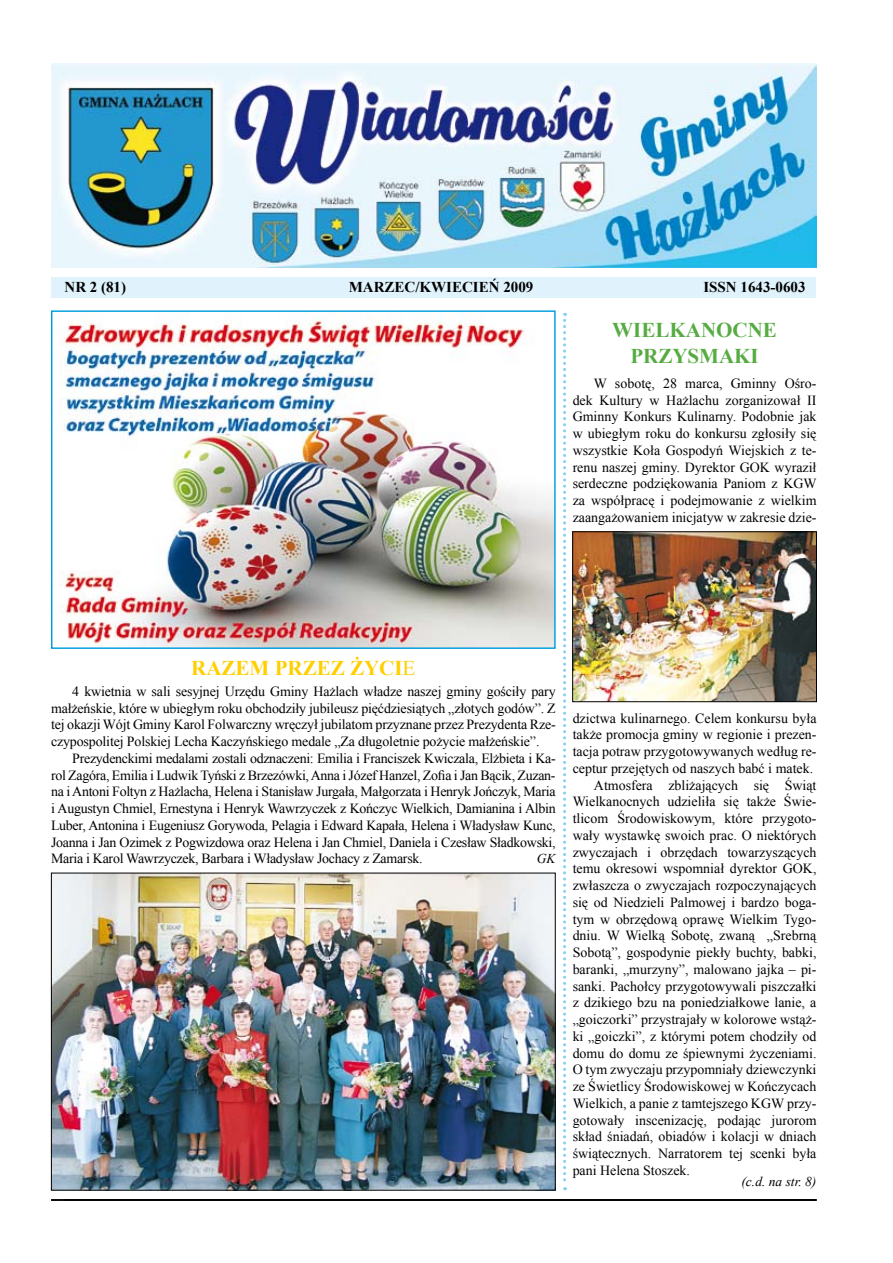
<style>
.page{position:relative;width:893px;height:1263px;background:#fff}
.page>*{position:absolute;margin:0;border:0;box-sizing:border-box;transform-origin:0 0}
.t1{font:700 21px/25.2px "Times New Roman";color:#56ac42;text-align:center}
.t2{font:700 21px "Times New Roman";color:#ffcf00}
.t3{font:700 15px "Times New Roman";color:#000}
.t4{font:13.95px/16.8px "Times New Roman";color:#000;text-align:justify}
.t5{font:italic 13.5px "Times New Roman";color:#000}
.s1{font-weight:400}
</style>
<div class="page">
<hr style="left:51px;top:1199px;width:765px;height:2px;background:#000">
<svg style="left:563px;top:313px;width:3px;height:877px"></svg>
<img style="left:60px;top:312px;width:494px;height:335px">
<img style="left:574px;top:533px;width:241px;height:167px">
<div style="left:572px;top:531px;width:245px;height:171px;border:1px solid #000"></div>
<img style="left:53px;top:875px;width:501px;height:313px">
<div style="left:51px;top:873px;width:505px;height:317px;border:1px solid #000"></div>
<div style="left:51px;top:277px;width:765px;height:20px;background:#e0f2fb"></div>
<img style="left:51px;top:64px;width:765px;height:204px">
<p class="t3" style="left:64px;top:276px;width:63px">Nr 2 (81)</p>
<p class="t3" style="left:349px;top:276px;width:186px">MARZEC/KWIECIEŃ 2009</p>
<p class="t3" style="left:703px;top:276px;width:104px">ISSN 1643-0603</p>
<h1 class="t1" style="left:612px;top:317px;width:166px">WIELKANOCNE<br>PRZYSMAKI</h1>
<p class="t4" style="left:573px;top:375px;width:246px;text-indent:21px">W sobotę, 28 marca, Gminny Ośro&shy;dek Kultury w Hażlachu zorganizował II Gminny Konkurs Kulinarny. Podobnie jak w ubiegłym roku do konkursu zgłosiły się wszystkie Koła Gospodyń Wiejskich z te&shy;renu naszej gminy. Dyrektor GOK wyraził serdeczne podziękowania Paniom z KGW za współpracę i podejmowanie z wielkim zaangażowaniem inicjatyw w zakresie dzie-</p>
<h1 class="t2" style="left:191px;top:653px;width:226px">RAZEM PRZEZ ŻYCI<span class="s1">E</span></h1>
<p class="t4" style="left:51px;top:683px;width:506px;text-indent:21px">4 kwietnia w sali sesyjnej Urzędu Gminy Hażlach władze naszej gminy gościły pary małżeńskie, które w ubiegłym roku obchodziły jubileusz pięćdziesiątych „złotych godów”. Z tej okazji Wójt Gminy Karol Folwarczny wręczył jubilatom przyznane przez Prezydenta Rze&shy;czypospolitej Polskiej Lecha Kaczyńskiego medale „Za długoletnie pożycie małżeńskie”.</p>
<p class="t4" style="left:51px;top:750px;width:506px;text-indent:21px">Prezydenckimi medalami zostali odznaczeni: Emilia i Franciszek Kwiczala, Elżbieta i Ka&shy;rol Zagóra, Emilia i Ludwik Tyński z Brzezówki, Anna i Józef Hanzel, Zofia i Jan Bącik, Zuzan&shy;na i Antoni Foltyn z Hażlacha, Helena i Stanisław Jurgała, Małgorzata i Henryk Jończyk, Maria i Augustyn Chmiel, Ernestyna i Henryk Wawrzyczek z Kończyc Wielkich, Damianina i Albin Luber, Antonina i Eugeniusz Gorywoda, Pelagia i Edward Kapała, Helena i Władysław Kunc, Joanna i Jan Ozimek z Pogwizdowa oraz Helena i Jan Chmiel, Daniela i Czesław Sładkowski, Maria i Karol Wawrzyczek, Barbara i Władysław Jochacy z Zamarsk.</p>
<p class="t5" style="left:537px;top:849px;width:20px">GK</p>
<p class="t4" style="left:573px;top:709px;width:245px">dzictwa kulinarnego. Celem konkursu była</p>
<p class="t4" style="left:573px;top:726px;width:245px">także promocja gminy w regionie i prezen-</p>
<p class="t4" style="left:573px;top:743px;width:245px">tacja potraw przygotowywanych według re-</p>
<p class="t4" style="left:573px;top:760px;width:242px">ceptur przejętych od naszych babć i matek.</p>
<p class="t4" style="left:594px;top:776px;width:224px">Atmosfera zbliżających się Świąt</p>
<p class="t4" style="left:573px;top:793px;width:245px">Wielkanocnych udzieliła się także Świe-</p>
<p class="t4" style="left:573px;top:810px;width:245px">tlicom Środowiskowym, które przygoto-</p>
<p class="t4" style="left:573px;top:827px;width:245px">wały wystawkę swoich prac. O niektórych</p>
<p class="t4" style="left:573px;top:843px;width:245px">zwyczajach i obrzędach towarzyszących</p>
<p class="t4" style="left:573px;top:860px;width:245px">temu okresowi wspomniał dyrektor GOK,</p>
<p class="t4" style="left:573px;top:877px;width:245px">zwłaszcza o zwyczajach rozpoczynających</p>
<p class="t4" style="left:573px;top:893px;width:245px">się od Niedzieli Palmowej i bardzo boga-</p>
<p class="t4" style="left:573px;top:910px;width:245px">tym w obrzędową oprawę Wielkim Tygo-</p>
<p class="t4" style="left:573px;top:927px;width:245px">dniu. W Wielką Sobotę, zwaną „Srebrną</p>
<p class="t4" style="left:573px;top:944px;width:245px">Sobotą”, gospodynie piekły buchty, babki,</p>
<p class="t4" style="left:573px;top:960px;width:245px">baranki, „murzyny”, malowano jajka – pi-</p>
<p class="t4" style="left:573px;top:977px;width:245px">sanki. Pachołcy przygotowywali piszczałki</p>
<p class="t4" style="left:573px;top:994px;width:245px">z dzikiego bzu na poniedziałkowe lanie, a</p>
<p class="t4" style="left:573px;top:1011px;width:245px">„goiczorki” przystrajały w kolorowe wstąż-</p>
<p class="t4" style="left:573px;top:1027px;width:245px">ki „goiczki”, z którymi potem chodziły od</p>
<p class="t4" style="left:573px;top:1044px;width:245px">domu do domu ze śpiewnymi życzeniami.</p>
<p class="t4" style="left:573px;top:1061px;width:245px">O tym zwyczaju przypomniały dziewczynki</p>
<p class="t4" style="left:573px;top:1078px;width:245px">ze Świetlicy Środowiskowej w Kończycach</p>
<p class="t4" style="left:573px;top:1094px;width:245px">Wielkich, a panie z tamtejszego KGW przy-</p>
<p class="t4" style="left:573px;top:1111px;width:245px">gotowały inscenizację, podając jurorom</p>
<p class="t4" style="left:573px;top:1128px;width:245px">skład śniadań, obiadów i kolacji w dniach</p>
<p class="t4" style="left:573px;top:1145px;width:245px">świątecznych. Narratorem tej scenki była</p>
<p class="t4" style="left:573px;top:1161px;width:119px">pani Helena Stoszek.</p>
<p class="t5" style="left:741px;top:1172px;width:76px">(c.d. na str. 8)</p>
</div>
